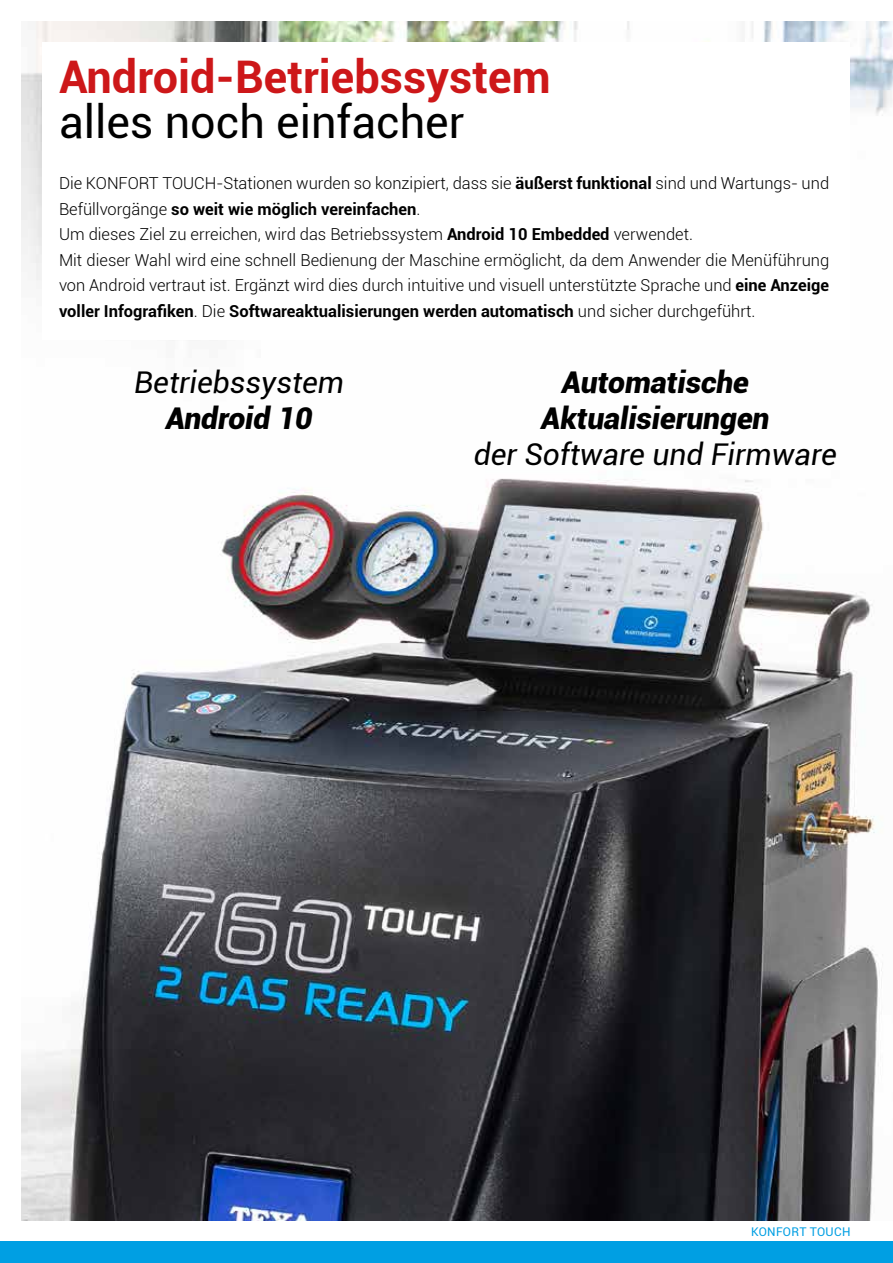
<style>
.page{position:relative;width:893px;height:1263px;background:#fff}
.page>*{position:absolute;margin:0;border:0;box-sizing:border-box;transform-origin:0 0}
.t1{font:700 45px "Roboto";color:#cd1719}
.t2{font:45px "Roboto";color:#000}
.t3{font:italic 900 30px/36px "Roboto";color:#000;text-align:center}
.t4{font:italic 30px "Roboto";color:#000}
.t5{font:300 16.5px/25.5px "Roboto";color:#000}
.t6{font:12px "Roboto";letter-spacing:.025em;color:#009fe3}
.s1{font-weight:700}
</style>
<div class="page">
<img style="left:21px;top:21px;width:872px;height:1199px">
<div style="left:43px;top:43px;width:807px;height:297px;background:#fff"></div>
<div style="left:0;top:1242px;width:893px;height:21px;background:#009fe3"></div>
<h1 class="t1" style="left:59px;top:46px;width:493px">Android-Betriebssystem</h1>
<h1 class="t2" style="left:59px;top:91px;width:407px">alles noch einfacher</h1>
<p class="t5" style="left:59px;top:170px;width:772px">Die KONFORT TOUCH-Stationen wurden so konzipiert, dass sie <span class="s1">äußerst funktional</span> sind und Wartungs- und Befüllvorgänge <span class="s1">so weit wie möglich vereinfachen</span>.<br>Um dieses Ziel zu erreichen, wird das Betriebssystem <span class="s1">Android 10 Embedded</span> verwendet.<br>Mit dieser Wahl wird eine schnell Bedienung der Maschine ermöglicht, da dem Anwender die Menüführung von Android vertraut ist. Ergänzt wird dies durch intuitive und visuell unterstützte Sprache und <span class="s1">eine Anzeige voller Infografiken</span>. Die <span class="s1">Softwareaktualisierungen werden automatisch</span> und sicher durchgeführt.</p>
<h2 class="t4" style="left:134px;top:361px;width:211px">Betriebssystem</h2>
<h2 class="t3" style="left:166px;top:399px;width:148px">Android 10</h2>
<h2 class="t3" style="left:541px;top:363px;width:230px">Automatische<br>Aktualisierungen</h2>
<h2 class="t4" style="left:474px;top:433px;width:365px">der Software und Firmware</h2>
<p class="t6" style="left:751px;top:1223px;width:101px">KONFORT TOUCH</p>
</div>
